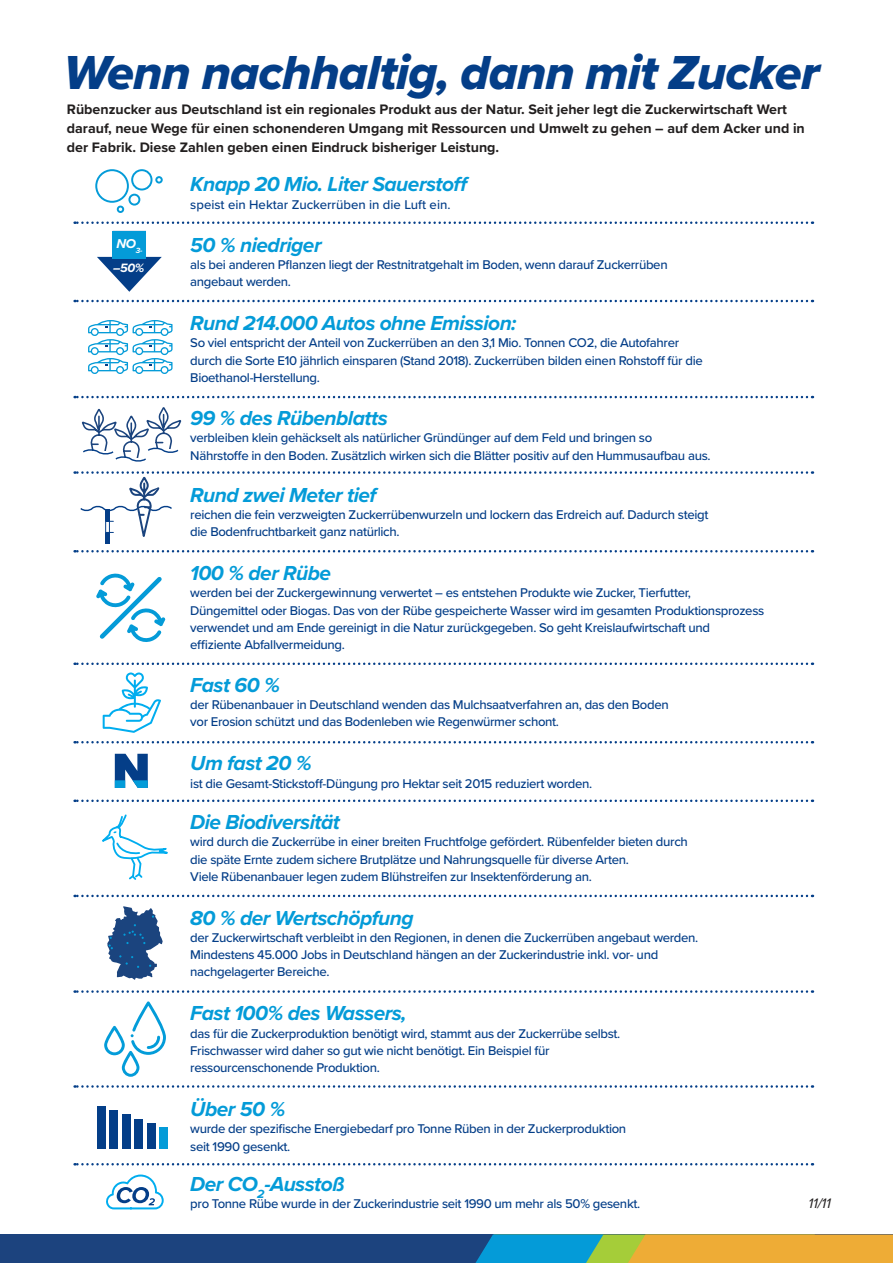
<style>
.page{position:relative;width:893px;height:1263px;background:#fff}
.page>*{position:absolute;margin:0;border:0;box-sizing:border-box;transform-origin:0 0}
.t1{font:49.5px "Proxima Nova Extrabld It";letter-spacing:-.02em;color:#043e88}
.t2{font:italic 700 21px "Proxima Nova";letter-spacing:-.025em;color:#049bd8}
.t3{font:700 14.25px/18.8px "Proxima Nova";color:#221f1f}
.t4{font:italic 14.25px "Proxima Nova";color:#221f1f}
.t5{font:italic 700 13.35px "Proxima Nova";color:#fff}
.t6{font:500 13.2px/17.2px "Proxima Nova";letter-spacing:-.025em;color:#043e88}
.t7{font:500 13.2px "Proxima Nova";color:#043e88}
.t8{font:italic 700 12.6px "Proxima Nova";color:#fff}
</style>
<div class="page">
<div style="left:95px;top:169px;width:34px;height:34px;border:2px solid #049bd8;border-radius:50%"></div>
<div style="left:128px;top:194px;width:12px;height:12px;border:2px solid #049bd8;border-radius:50%"></div>
<div style="left:155px;top:176px;width:8px;height:8px;border:2px solid #049bd8;border-radius:50%"></div>
<div style="left:117px;top:206px;width:7px;height:7px;border:2px solid #049bd8;border-radius:50%"></div>
<div style="left:131px;top:169px;width:21px;height:21px;border:2px solid #049bd8;border-radius:50%"></div>
<svg style="left:75px;top:221px;width:738px;height:3px"></svg>
<svg style="left:75px;top:300px;width:738px;height:2px"></svg>
<svg style="left:75px;top:396px;width:738px;height:2px"></svg>
<svg style="left:75px;top:741px;width:738px;height:2px"></svg>
<svg style="left:75px;top:895px;width:738px;height:2px"></svg>
<svg style="left:75px;top:990px;width:738px;height:3px"></svg>
<svg style="left:75px;top:1085px;width:738px;height:3px"></svg>
<svg style="left:75px;top:1163px;width:738px;height:2px"></svg>
<svg style="left:75px;top:799px;width:738px;height:3px"></svg>
<svg style="left:75px;top:662px;width:738px;height:3px"></svg>
<svg style="left:75px;top:471px;width:738px;height:82px"></svg>
<svg style="left:97px;top:257px;width:65px;height:35px"></svg>
<div style="left:113px;top:231px;width:33px;height:27px;background:#049bd8"></div>
<svg style="left:88px;top:320px;width:85px;height:54px"></svg>
<svg style="left:81px;top:407px;width:101px;height:55px"></svg>
<svg style="left:96px;top:573px;width:70px;height:69px"></svg>
<svg style="left:115px;top:754px;width:33px;height:34px"></svg>
<svg style="left:107px;top:906px;width:56px;height:74px"></svg>
<svg style="left:104px;top:1001px;width:62px;height:76px"></svg>
<svg style="left:106px;top:1174px;width:58px;height:35px"></svg>
<div style="left:97px;top:1106px;width:9px;height:42px;background:#043e88"></div>
<div style="left:109px;top:1110px;width:9px;height:38px;background:#043e88"></div>
<div style="left:122px;top:1114px;width:9px;height:34px;background:#043e88"></div>
<div style="left:134px;top:1119px;width:9px;height:29px;background:#043e88"></div>
<div style="left:147px;top:1123px;width:8px;height:25px;background:#043e88"></div>
<div style="left:159px;top:1127px;width:9px;height:21px;background:#049bd8"></div>
<svg style="left:103px;top:672px;width:58px;height:61px"></svg>
<svg style="left:102px;top:814px;width:66px;height:66px"></svg>
<div style="left:0;top:1234px;width:893px;height:29px;background:#1c437e"></div>
<svg style="left:475px;top:1234px;width:418px;height:29px;background:#a2a762"></svg>
<h1 class="t1" style="left:64px;top:52px;width:757px">Wenn nachhaltig, dann mit Zucker</h1>
<p class="t3" style="left:67px;top:100px;width:739px">Rübenzucker aus Deutschland ist ein regionales Produkt aus der Natur. Seit jeher legt die Zuckerwirtschaft Wert darauf, neue Wege für einen schonenderen Umgang mit Ressourcen und Umwelt zu gehen – auf dem Acker und in der Fabrik. Diese Zahlen geben einen Eindruck bisheriger Leistung.</p>
<h2 class="t2" style="left:190px;top:173px;width:281px">Knapp 20 Mio. Liter Sauerstoff</h2>
<p class="t7" style="left:190px;top:199px;width:262px">speist ein Hektar Zuckerrüben in die Luft ein.</p>
<h2 class="t2" style="left:190px;top:233px;width:133px">50 % niedriger</h2>
<p class="t6" style="left:190px;top:256px;width:479px">als bei anderen Pflanzen liegt der Restnitratgehalt im Boden, wenn darauf Zuckerrüben angebaut werden.</p>
<h2 class="t2" style="left:190px;top:312px;width:328px">Rund 214.000 Autos ohne Emission:</h2>
<p class="t6" style="left:190px;top:335px;width:514px">So viel entspricht der Anteil von Zuckerrüben an den 3,1 Mio. Tonnen CO2, die Autofahrer durch die Sorte E10 jährlich einsparen (Stand 2018). Zuckerrüben bilden einen Rohstoff für die<br>Bioethanol-Herstellung.</p>
<h2 class="t2" style="left:190px;top:407px;width:199px">99 % des Rübenblatts</h2>
<p class="t6" style="left:190px;top:430px;width:522px">verbleiben klein gehäckselt als natürlicher Gründünger auf dem Feld und bringen so<br>Nährstoffe in den Boden. Zusätzlich wirken sich die Blätter positiv auf den Hummusaufbau aus.</p>
<h2 class="t2" style="left:190px;top:484px;width:188px">Rund zwei Meter tief</h2>
<p class="t6" style="left:190px;top:507px;width:520px">reichen die fein verzweigten Zuckerrübenwurzeln und lockern das Erdreich auf. Dadurch steigt die Bodenfruchtbarkeit ganz natürlich.</p>
<h2 class="t2" style="left:190px;top:562px;width:142px">100 % der Rübe</h2>
<p class="t6" style="left:190px;top:585px;width:575px">werden bei der Zuckergewinnung verwertet – es entstehen Produkte wie Zucker, Tierfutter,<br>Düngemittel oder Biogas. Das von der Rübe gespeicherte Wasser wird im gesamten Produktionsprozess verwendet und am Ende gereinigt in die Natur zurückgegeben. So geht Kreislaufwirtschaft und effiziente Abfallvermeidung.</p>
<h2 class="t2" style="left:190px;top:674px;width:91px">Fast 60 %</h2>
<p class="t6" style="left:190px;top:697px;width:480px">der Rübenanbauer in Deutschland wenden das Mulchsaatverfahren an, das den Boden vor Erosion schützt und das Bodenleben wie Regenwürmer schont.</p>
<h2 class="t2" style="left:190px;top:752px;width:123px">Um fast 20 %</h2>
<p class="t6" style="left:190px;top:775px;width:403px">ist die Gesamt-Stickstoff-Düngung pro Hektar seit 2015 reduziert worden.</p>
<h2 class="t2" style="left:190px;top:811px;width:151px">Die Biodiversität</h2>
<p class="t6" style="left:190px;top:834px;width:499px">wird durch die Zuckerrübe in einer breiten Fruchtfolge gefördert. Rübenfelder bieten durch die späte Ernte zudem sichere Brutplätze und Nahrungsquelle für diverse Arten.<br>Viele Rübenanbauer legen zudem Blühstreifen zur Insektenförderung an.</p>
<h2 class="t2" style="left:190px;top:907px;width:225px">80 % der Wertschöpfung</h2>
<p class="t6" style="left:190px;top:930px;width:510px">der Zuckerwirtschaft verbleibt in den Regionen, in denen die Zuckerrüben angebaut werden.<br>Mindestens 45.000 Jobs in Deutschland hängen an der Zuckerindustrie inkl. vor- und nachgelagerter Bereiche.</p>
<h2 class="t2" style="left:190px;top:1002px;width:218px">Fast 100% des Wassers,</h2>
<p class="t6" style="left:190px;top:1025px;width:432px">das für die Zuckerproduktion benötigt wird, stammt aus der Zuckerrübe selbst.<br>Frischwasser wird daher so gut wie nicht benötigt. Ein Beispiel für ressourcenschonende Produktion.</p>
<h2 class="t2" style="left:190px;top:1098px;width:97px">Über 50 %</h2>
<p class="t6" style="left:190px;top:1121px;width:437px">wurde der spezifische Energiebedarf pro Tonne Rüben in der Zuckerproduktion seit 1990 gesenkt.</p>
<h2 class="t2" style="left:190px;top:1173px;width:156px">Der CO<sub>2</sub>-Ausstoß</h2>
<p class="t6" style="left:190px;top:1196px;width:452px">pro Tonne Rübe wurde in der Zuckerindustrie seit 1990 um mehr als 50% gesenkt.</p>
<p class="t5" style="left:117px;top:237px;width:27px">NO<sub>3-</sub></p>
<p class="t8" style="left:113px;top:261px;width:33px">–50%</p>
<p class="t4" style="left:809px;top:1197px;width:24px">11/11</p>
</div>
